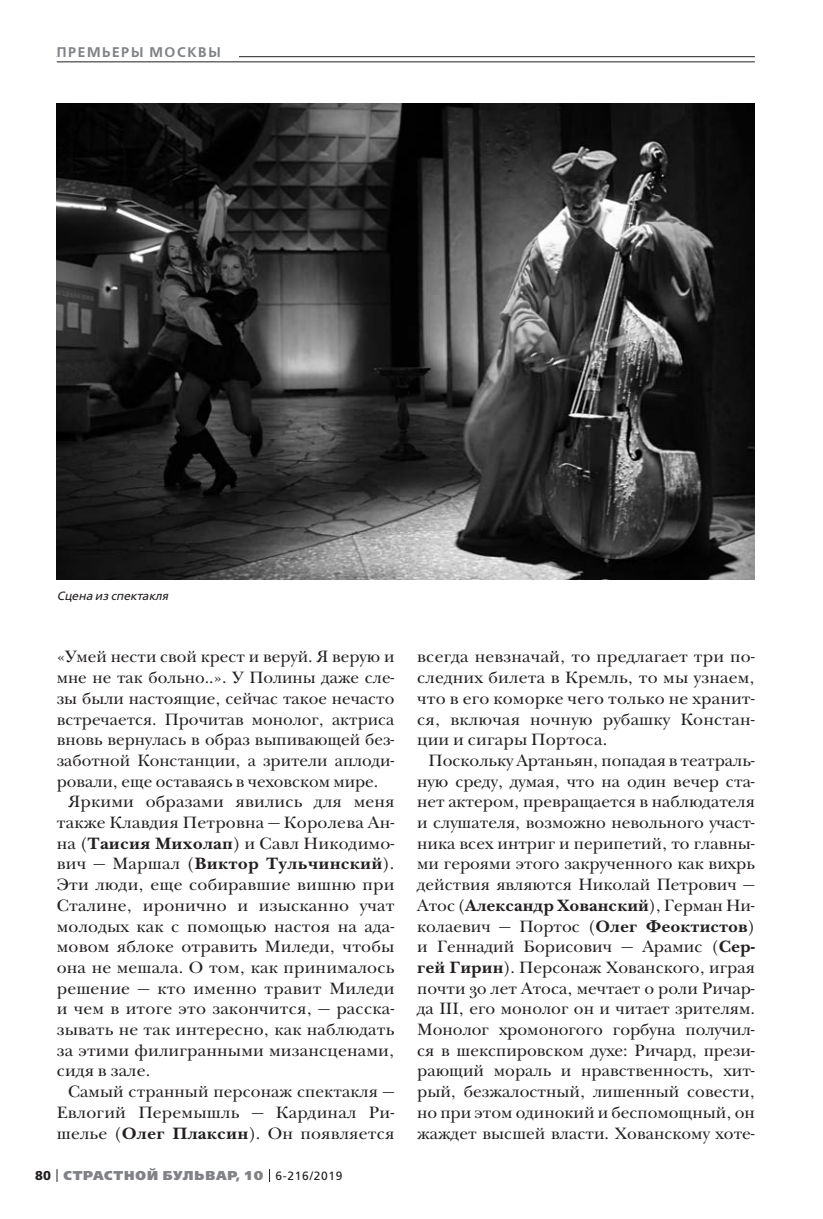
<style>
.page{position:relative;width:823px;height:1219px;background:#fff}
.page>*{position:absolute;margin:0;border:0;box-sizing:border-box;transform-origin:0 0}
.t1{font:17px/20.6px "New Baskerville ITC";letter-spacing:.01em;color:#231f20;text-align:justify}
.t2{font:700 17px "New Baskerville ITC";letter-spacing:.01em;color:#231f20}
.t3{font:600 14px "Free Set";letter-spacing:.11em;color:#808285}
.t4{font:800 12.8px "Free Set";letter-spacing:.07em;color:#808285}
.t5{font:italic 12px "Free Set";color:#231f20}
.s1{font-weight:700}
.s2{font-weight:400}
.s3{font-weight:700;color:#231f20}
.s4{font-weight:400;font-size:12px;color:#231f20}
</style>
<div class="page">
<svg style="left:57px;top:1169px;width:1px;height:13px"></svg>
<svg style="left:269px;top:1169px;width:1px;height:13px"></svg>
<hr style="left:57px;top:56px;width:697px;height:1px;background:#231f20">
<div style="left:57px;top:41px;width:181px;height:21px;background:#fff"></div>
<hr style="left:57px;top:62px;width:697px;height:1px;background:#231f20">
<img style="left:57px;top:103px;width:697px;height:477px">
<p class="t3" style="left:57px;top:45px;width:165px">ПРЕМЬЕРЫ МОСКВЫ</p>
<p class="t5" style="left:57px;top:590px;width:113px">Сцена из спектакля</p>
<p class="t1" style="left:57px;top:648px;width:339px">«Умей нести свой крест и веруй. Я верую и</p>
<p class="t1" style="left:57px;top:669px;width:339px">мне не так больно..». У Полины даже сле-</p>
<p class="t1" style="left:57px;top:690px;width:339px">зы были настоящие, сейчас такое нечасто</p>
<p class="t1" style="left:57px;top:710px;width:339px">встречается. Прочитав монолог, актриса</p>
<p class="t1" style="left:57px;top:731px;width:339px">вновь вернулась в образ выпивающей без-</p>
<p class="t1" style="left:57px;top:752px;width:339px">заботной Констанции, а зрители аплоди-</p>
<p class="t1" style="left:57px;top:772px;width:323px">ровали, еще оставаясь в чеховском мире.</p>
<p class="t1" style="left:68px;top:793px;width:327px">Яркими образами явились для меня</p>
<p class="t1" style="left:57px;top:814px;width:339px">также Клавдия Петровна — Королева Ан-</p>
<p class="t1" style="left:57px;top:834px;width:339px">на (<span class="s1">Таисия Михолап</span>) и Савл Никодимо-</p>
<p class="t2" style="left:57px;top:857px;width:339px"><span class="s2">вич — Маршал (</span>Виктор Тульчинский<span class="s2">).</span></p>
<p class="t1" style="left:57px;top:876px;width:339px">Эти люди, еще собиравшие вишню при</p>
<p class="t1" style="left:57px;top:897px;width:339px">Сталине, иронично и изысканно учат</p>
<p class="t1" style="left:57px;top:917px;width:339px">молодых как с помощью настоя на ада-</p>
<p class="t1" style="left:57px;top:938px;width:339px">мовом яблоке отравить Миледи, чтобы</p>
<p class="t1" style="left:57px;top:959px;width:339px">она не мешала. О том, как принималось</p>
<p class="t1" style="left:57px;top:979px;width:339px">решение — кто именно травит Миледи</p>
<p class="t1" style="left:57px;top:1000px;width:339px">и чем в итоге это закончится, — расска-</p>
<p class="t1" style="left:57px;top:1021px;width:339px">зывать не так интересно, как наблюдать</p>
<p class="t1" style="left:57px;top:1041px;width:339px">за этими филигранными мизансценами,</p>
<p class="t1" style="left:57px;top:1062px;width:95px">сидя в зале.</p>
<p class="t1" style="left:68px;top:1083px;width:327px">Самый странный персонаж спектакля —</p>
<p class="t1" style="left:57px;top:1104px;width:339px">Евлогий Перемышль — Кардинал Ри-</p>
<p class="t1" style="left:57px;top:1124px;width:339px">шелье (<span class="s1">Олег Плаксин</span>). Он появляется</p>
<p class="t4" style="left:35px;top:1169px;width:309px"><span class="s3">80</span> СТРАСТНОЙ БУЛЬВАР, 10 <span class="s4">6-216/2019</span></p>
<p class="t1" style="left:417px;top:648px;width:339px">всегда невзначай, то предлагает три по&shy;следних билета в Кремль, то мы узнаем, что в его коморке чего только не хранит&shy;ся, включая ночную рубашку Констан&shy;ции и сигары Портоса.</p>
<p class="t1" style="left:417px;top:752px;width:339px;text-indent:11px">Поскольку Артаньян, попадая в театраль&shy;ную среду, думая, что на один вечер ста&shy;нет актером, превращается в наблюдателя и слушателя, возможно невольного участ&shy;ника всех интриг и перипетий, то главны&shy;ми героями этого закрученного как вихрь действия являются Николай Петрович — Атос (<span class="s1">Александр Хованский</span>), Герман Ни&shy;колаевич — Портос (<span class="s1">Олег Феоктистов</span>) и Геннадий Борисович — Арамис (<span class="s1">Сер&shy;гей Гирин</span>). Персонаж Хованского, играя почти 30 лет Атоса, мечтает о роли Ричар&shy;да III, его монолог он и читает зрителям.<br>Монолог хромоногого горбуна получил&shy;ся в шекспировском духе: Ричард, прези&shy;рающий мораль и нравственность, хит&shy;рый, безжалостный, лишенный совести, но при этом одинокий и беспомощный, он жаждет высшей власти. Хованскому хоте-</p>
</div>
